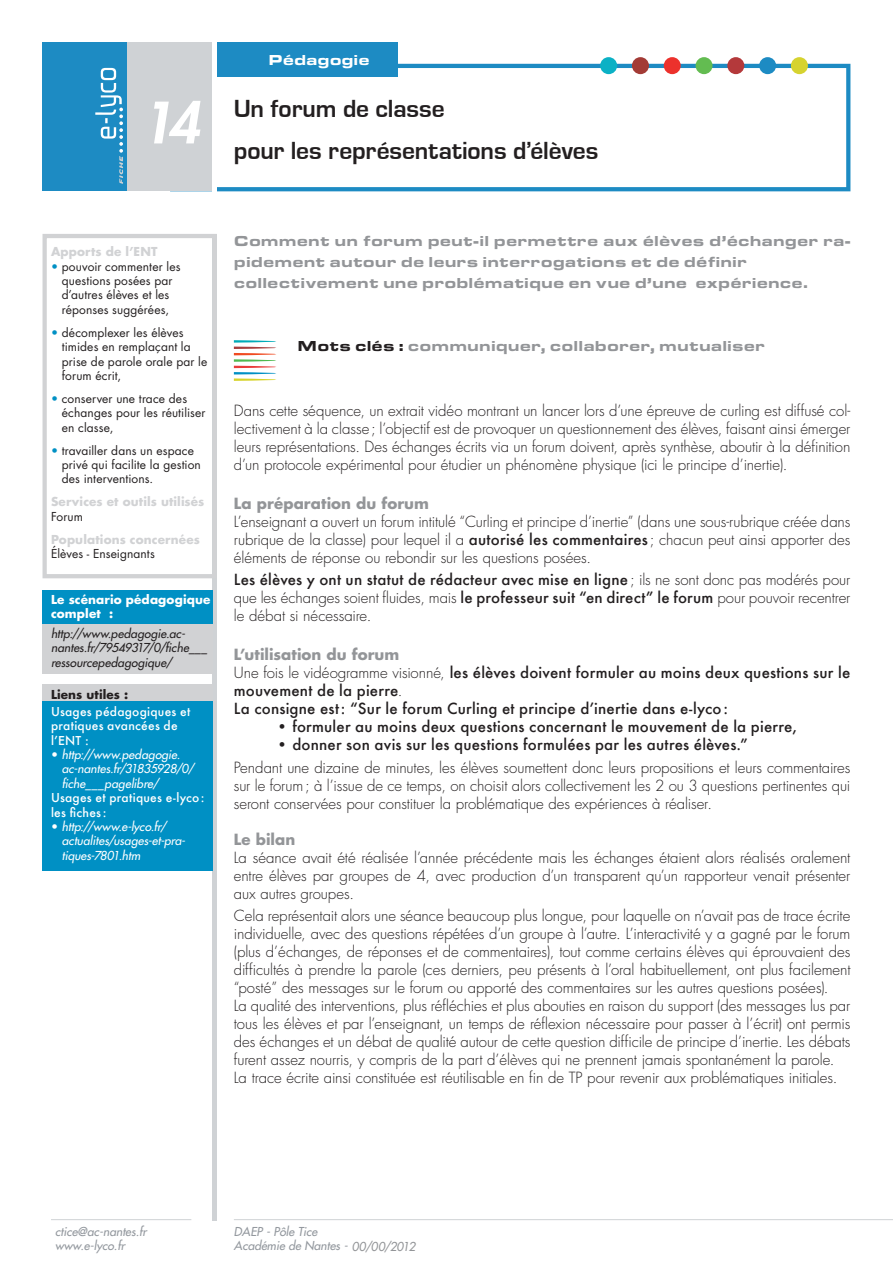
<style>
.page{position:relative;width:893px;height:1263px;background:#fff}
.page>*{position:absolute;margin:0;border:0;box-sizing:border-box;transform-origin:0 0}
.t1{font:italic 800 55.5px "Futura";color:#fff}
.t2{font:700 25.5px "Eurostile";letter-spacing:-.005em;color:#231f20}
.t3{font:300 15px/18px "Futura";letter-spacing:-.005em;color:#231f20;text-align:justify}
.t4{font:500 15px/18px "Futura";letter-spacing:.015em;color:#231f20}
.t5{font:15px/21px "Eurostile Extended Black DTC";letter-spacing:.005em;color:#939598}
.t6{font:700 15px "Futura";letter-spacing:.005em;color:#939598}
.t7{font:15px "Eurostile Extended Black DTC";color:#fff}
.t8{font:12px/14.4px "Futura";letter-spacing:.01em;color:#231f20}
.t9{font:italic 12px/14.4px "Futura";letter-spacing:.005em;color:#fff}
.t10{font:500 12px/14.4px "Futura";letter-spacing:.02em;color:#fff}
.t11{font:italic 12px/14.4px "Futura";letter-spacing:.005em;color:#231f20}
.t12{font:italic 12px/14.4px "Futura";color:#93989e}
.t13{font:700 12px "Futura";letter-spacing:.01em;color:#d1d2d4}
.t14{font:700 12px "Futura";letter-spacing:.01em;color:#fff}
.t15{font:700 12px "Futura";letter-spacing:.01em;color:#231f20}
.s1{color:#0090c4}
.s2{font-style:normal}
.s3{color:#231f20}
.s4{font-weight:500}
.s5{font-weight:300}
.s6{color:#939598}
</style>
<div class="page">
<div style="left:43px;top:43px;width:85px;height:148px;background:#1d8bc3"></div>
<div style="left:215px;top:43px;width:183px;height:34px;background:#1d8bc3"></div>
<svg style="left:95px;top:68px;width:28px;height:116px"></svg>
<svg style="left:217px;top:64px;width:633px;height:127px"></svg>
<div style="left:791px;top:57px;width:17px;height:17px;background:#d6d330;border-radius:50%"></div>
<div style="left:759px;top:57px;width:17px;height:17px;background:#1d8bc3;border-radius:50%"></div>
<div style="left:727px;top:57px;width:17px;height:17px;background:#b4393b;border-radius:50%"></div>
<div style="left:695px;top:57px;width:17px;height:17px;background:#63bc51;border-radius:50%"></div>
<div style="left:664px;top:57px;width:17px;height:17px;background:#ec312c;border-radius:50%"></div>
<div style="left:632px;top:57px;width:17px;height:17px;background:#a33b36;border-radius:50%"></div>
<div style="left:600px;top:57px;width:17px;height:17px;background:#0bb1c5;border-radius:50%"></div>
<div style="left:128px;top:43px;width:89px;height:148px;background:#cfd2d5"></div>
<hr style="left:213px;top:188px;width:4px;height:1032px;background:#cfd2d5">
<hr style="left:213px;top:43px;width:4px;height:191px;background:#fff">
<hr style="left:234px;top:1219px;width:659px;height:1px;background:#cfd2d5">
<hr style="left:51px;top:1219px;width:140px;height:1px;background:#cfd2d5">
<svg style="left:234px;top:340px;width:42px;height:41px"></svg>
<div style="left:43px;top:685px;width:170px;height:17px;background:#d1d2d4"></div>
<div style="left:43px;top:702px;width:170px;height:169px;background:#0090c4"></div>
<div style="left:43px;top:590px;width:170px;height:34px;background:#0090c4"></div>
<div style="left:43px;top:624px;width:170px;height:49px;background:#d1d2d4"></div>
<div style="left:43px;top:234px;width:174px;height:344px;border:4px solid #d1d2d4"></div>
<p class="t1" style="left:140px;top:86px;width:61px">14</p>
<p class="t7" style="left:268px;top:51px;width:103px">Pédagogie</p>
<p class="t2" style="left:234px;top:95px;width:212px">Un forum de classe</p>
<p class="t2" style="left:234px;top:137px;width:366px">pour les représentations d’élèves</p>
<p class="t13" style="left:51px;top:243px;width:108px">Apports de l’ENT</p>
<p class="t8" style="left:51px;top:259px;width:131px;text-align:center"><span class="s1">•</span> pouvoir commenter les questions posées par d’autres élèves et les réponses suggérées,</p>
<p class="t8" style="left:62px;top:325px;width:147px;text-indent:-11px"><span class="s1">•</span> décomplexer les élèves timides en remplaçant la prise de parole orale par le forum écrit,</p>
<p class="t8" style="left:62px;top:391px;width:145px;text-indent:-11px"><span class="s1">•</span> conserver une trace des échanges pour les réutiliser en classe,</p>
<p class="t8" style="left:62px;top:443px;width:141px;text-indent:-11px"><span class="s1">•</span> travailler dans un espace privé qui facilite la gestion des interventions.</p>
<p class="t13" style="left:51px;top:493px;width:155px">Services et outils utilisés</p>
<p class="t8" style="left:51px;top:509px;width:34px">Forum</p>
<p class="t13" style="left:51px;top:531px;width:150px">Populations concernées</p>
<p class="t8" style="left:51px;top:546px;width:105px">Élèves - Enseignants</p>
<p class="t14" style="left:51px;top:591px;width:161px">Le scénario pédagogique</p>
<p class="t14" style="left:51px;top:605px;width:64px">complet :</p>
<p class="t11" style="left:51px;top:626px;width:158px">http://www.pedagogie.ac&shy;nantes.fr/79549317/0/fiche___ ressourcepedagogique/</p>
<p class="t15" style="left:51px;top:686px;width:79px">Liens utiles :</p>
<p class="t10" style="left:51px;top:704px;width:141px">Usages pédagogiques et pratiques avancées de l’ENT :</p>
<p class="t9" style="left:62px;top:747px;width:134px;text-indent:-11px"><span class="s2">•</span> http://www.pedagogie. ac-nantes.fr/31835928/0/ fiche___pagelibre/</p>
<p class="t10" style="left:51px;top:790px;width:155px">Usages et pratiques e-lyco: les fiches:</p>
<p class="t9" style="left:62px;top:819px;width:125px;text-indent:-11px"><span class="s2">•</span> http://www.e-lyco.fr/ actualites/usages-et-pra&shy;tiques-7801.htm</p>
<p class="t5" style="left:234px;top:230px;width:618px">Comment un forum peut-il permettre aux élèves d’échanger ra&shy;pidement autour de leurs interrogations et de définir</p>
<p class="t5" style="left:234px;top:272px;width:576px">collectivement une problématique en vue d’une expérience.</p>
<p class="t5" style="left:298px;top:335px;width:469px"><span class="s3">Mots clés :</span> communiquer, collaborer, mutualiser</p>
<p class="t3" style="left:234px;top:401px;width:618px">Dans cette séquence, un extrait vidéo montrant un lancer lors d’une épreuve de curling est diffusé col&shy;lectivement à la classe; l’objectif est de provoquer un questionnement des élèves, faisant ainsi émerger leurs représentations. Des échanges écrits via un forum doivent, après synthèse, aboutir à la définition d’un protocole expérimental pour étudier un phénomène physique (ici le principe d’inertie).</p>
<p class="t6" style="left:234px;top:493px;width:197px">La préparation du forum</p>
<p class="t3" style="left:234px;top:512px;width:618px">L’enseignant a ouvert un forum intitulé “Curling et principe d’inertie” (dans une sous-rubrique créée dans rubrique de la classe) pour lequel il a <span class="s4">autorisé les commentaires</span> ; chacun peut ainsi apporter des éléments de réponse ou rebondir sur les questions posées.</p>
<p class="t3" style="left:234px;top:571px;width:618px"><span class="s4">Les élèves y ont un statut de rédacteur avec mise en ligne</span>; ils ne sont donc pas modérés pour que les échanges soient fluides, mais <span class="s4">le professeur suit “en direct” le forum</span> pour pouvoir recentrer le débat si nécessaire.</p>
<p class="t6" style="left:234px;top:644px;width:167px">L’utilisation du forum</p>
<p class="t4" style="left:234px;top:663px;width:618px"><span class="s5">Une fois le vidéogramme visionné,</span> les élèves doivent formuler au moins deux questions sur le mouvement de la pierre<span class="s5">.</span></p>
<p class="t4" style="left:234px;top:699px;width:496px">La consigne est: “Sur le forum Curling et principe d’inertie dans e-lyco:</p>
<p class="t4" style="left:276px;top:717px;width:522px">• formuler au moins deux questions concernant le mouvement de la pierre,</p>
<p class="t4" style="left:276px;top:735px;width:473px">• donner son avis sur les questions formulées par les autres élèves.”</p>
<p class="t3" style="left:234px;top:758px;width:618px">Pendant une dizaine de minutes, les élèves soumettent donc leurs propositions et leurs commentaires sur le forum; à l’issue de ce temps, on choisit alors collectivement les 2 ou 3 questions pertinentes qui seront conservées pour constituer la problématique des expériences à réaliser.</p>
<p class="t6" style="left:234px;top:828px;width:63px">Le bilan</p>
<p class="t3" style="left:234px;top:848px;width:618px">La séance avait été réalisée l’année précédente mais les échanges étaient alors réalisés oralement entre élèves par groupes de 4, avec production d’un transparent qu’un rapporteur venait présenter aux autres groupes.</p>
<p class="t3" style="left:234px;top:906px;width:618px">Cela représentait alors une séance beaucoup plus longue, pour laquelle on n’avait pas de trace écrite individuelle, avec des questions répétées d’un groupe à l’autre. L’interactivité y a gagné par le forum (plus d’échanges, de réponses et de commentaires), tout comme certains élèves qui éprouvaient des difficultés à prendre la parole (ces derniers, peu présents à l’oral habituellement, ont plus facilement “posté” des messages sur le forum ou apporté des commentaires sur les autres questions posées).</p>
<p class="t3" style="left:234px;top:996px;width:618px">La qualité des interventions, plus réfléchies et plus abouties en raison du support (des messages lus par tous les élèves et par l’enseignant, un temps de réflexion nécessaire pour passer à l’écrit) ont permis des échanges et un débat de qualité autour de cette question difficile de principe d’inertie. Les débats furent assez nourris, y compris de la part d’élèves qui ne prennent jamais spontanément la parole.</p>
<p class="t3" style="left:234px;top:1068px;width:605px">La trace écrite ainsi constituée est réutilisable en fin de TP pour revenir aux problématiques initiales.</p>
<p class="t12" style="left:55px;top:1224px;width:93px">ctice@ac-nantes.fr www.e-lyco.fr</p>
<p class="t12" style="left:234px;top:1224px;width:183px">DAEP - Pôle Tice<br>Académie de Nantes - <span class="s6">00/00/2012</span></p>
</div>
